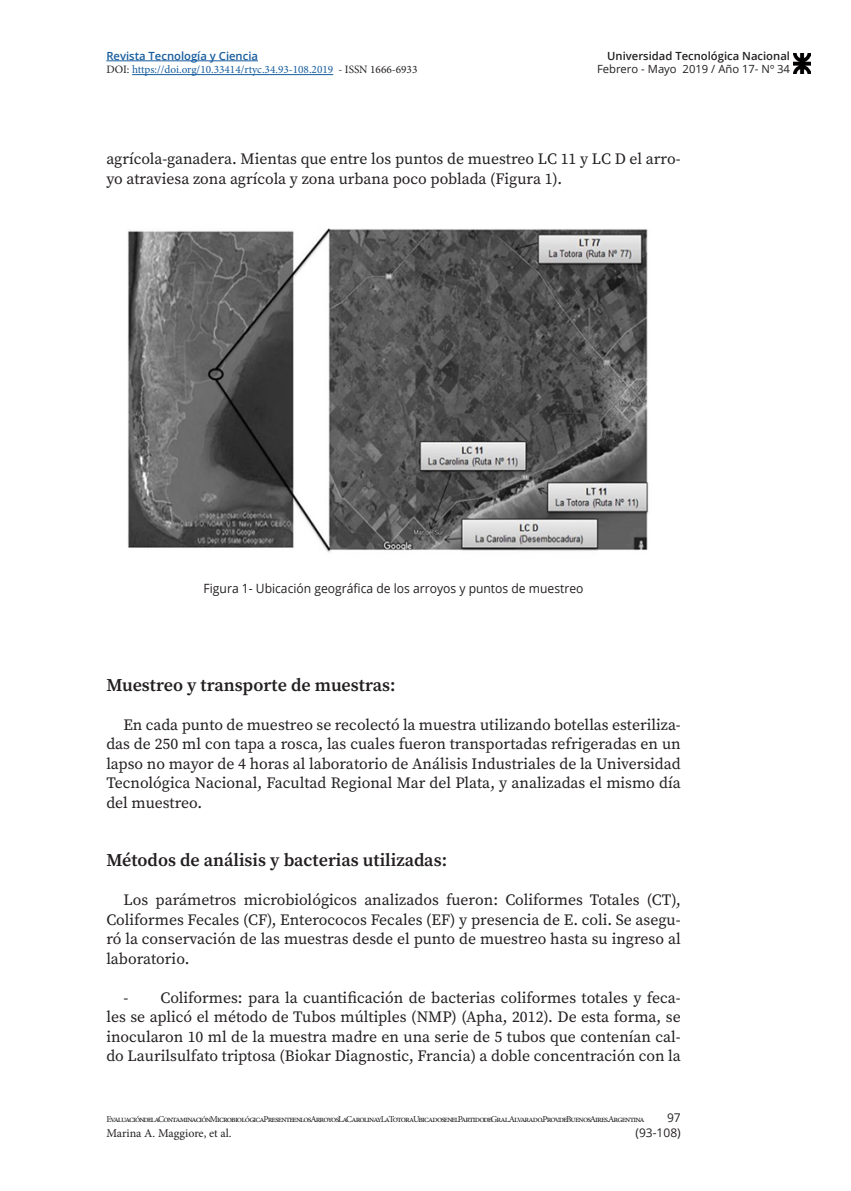
<style>
.page{position:relative;width:851px;height:1191px;background:#fff}
.page>*{position:absolute;margin:0;border:0;box-sizing:border-box;transform-origin:0 0}
.subtitulo_2{font:600 18px "Source Serif Pro";color:#231f20}
.texto_central{font:15.75px/19.5px "Source Serif Pro";color:#231f20;text-align:justify}
.titulo_figuras_-_cua{font:12.75px "Open Sans";color:#231f20;scale:.95 1}
.t1{font:12px "Minion Pro";color:#231f20}
.t2{font:12px/15px "Open Sans";color:#231f20;text-align:right}
.t3{font:11.25px "Minion Pro";color:#175d9e}
.t4{font:600 11.25px "Open Sans";color:#231f20}
.t5{font:11.25px "Open Sans";color:#231f20}
.t6{font:600 11.25px "Open Sans";color:#175d9e}
.t7{font:9px "Minion Pro";letter-spacing:-.09em;color:#231f20}
.s1{color:#231f20}
</style>
<div class="page">
<hr style="left:106px;top:61px;width:152px;height:1px;background:#175d9e">
<hr style="left:132px;top:74px;width:201px;height:1px;background:#175d9e">
<img style="left:793px;top:54px;width:17px;height:20px">
<img style="left:128px;top:228px;width:521px;height:325px">
<p class="t6" style="left:106px;top:48px;width:153px">Revista Tecnología y Ciencia</p>
<p class="t3" style="left:106px;top:62px;width:312px"><span class="s1">DOI:</span> https://doi.org/10.33414/rtyc.34.93-108.2019 <span class="s1">- ISSN 1666-6933</span></p>
<p class="t4" style="left:607px;top:48px;width:184px">Universidad Tecnológica Nacional</p>
<p class="t5" style="left:597px;top:62px;width:194px">Febrero - Mayo 2019 / Año 17- Nº 34</p>
<p class="texto_central" style="left:106px;top:149px;width:576px">agrícola-ganadera. Mientas que entre los puntos de muestreo LC 11 y LC D el arro&shy;yo atraviesa zona agrícola y zona urbana poco poblada (Figura 1).</p>
<p class="titulo_figuras_-_cua" style="left:204px;top:579px;width:401px">Figura 1- Ubicación geográfica de los arroyos y puntos de muestreo</p>
<p class="subtitulo_2" style="left:106px;top:672px;width:290px">Muestreo y transporte de muestras:</p>
<p class="texto_central" style="left:106px;top:715px;width:576px;text-indent:17px">En cada punto de muestreo se recolectó la muestra utilizando botellas esteriliza&shy;das de 250 ml con tapa a rosca, las cuales fueron transportadas refrigeradas en un lapso no mayor de 4 horas al laboratorio de Análisis Industriales de la Universidad Tecnológica Nacional, Facultad Regional Mar del Plata, y analizadas el mismo día del muestreo.</p>
<p class="subtitulo_2" style="left:106px;top:848px;width:342px">Métodos de análisis y bacterias utilizadas:</p>
<p class="texto_central" style="left:106px;top:890px;width:576px;text-indent:17px">Los parámetros microbiológicos analizados fueron: Coliformes Totales (CT), Coliformes Fecales (CF), Enterococos Fecales (EF) y presencia de E. coli. Se asegu&shy;ró la conservación de las muestras desde el punto de muestreo hasta su ingreso al laboratorio.</p>
<p class="texto_central" style="left:106px;top:988px;width:576px;text-indent:17px">- Coliformes: para la cuantificación de bacterias coliformes totales y feca&shy;les se aplicó el método de Tubos múltiples (NMP) (Apha, 2012). De esta forma, se inocularon 10 ml de la muestra madre en una serie de 5 tubos que contenían cal&shy;do Laurilsulfato triptosa (Biokar Diagnostic, Francia) a doble concentración con la</p>
<p class="t2" style="left:635px;top:1110px;width:47px">97 (93-108)</p>
<p class="t7" style="left:106px;top:1112px;width:539px">Evaluación de la Contaminación Microbiológica Presente en los Arroyos La Carolina y La Totora Ubicados en el Partido de Gral.Alvarado.Prov.de Buenos Aires.Argentina</p>
<p class="t1" style="left:106px;top:1124px;width:127px">Marina A. Maggiore, et al.</p>
</div>
